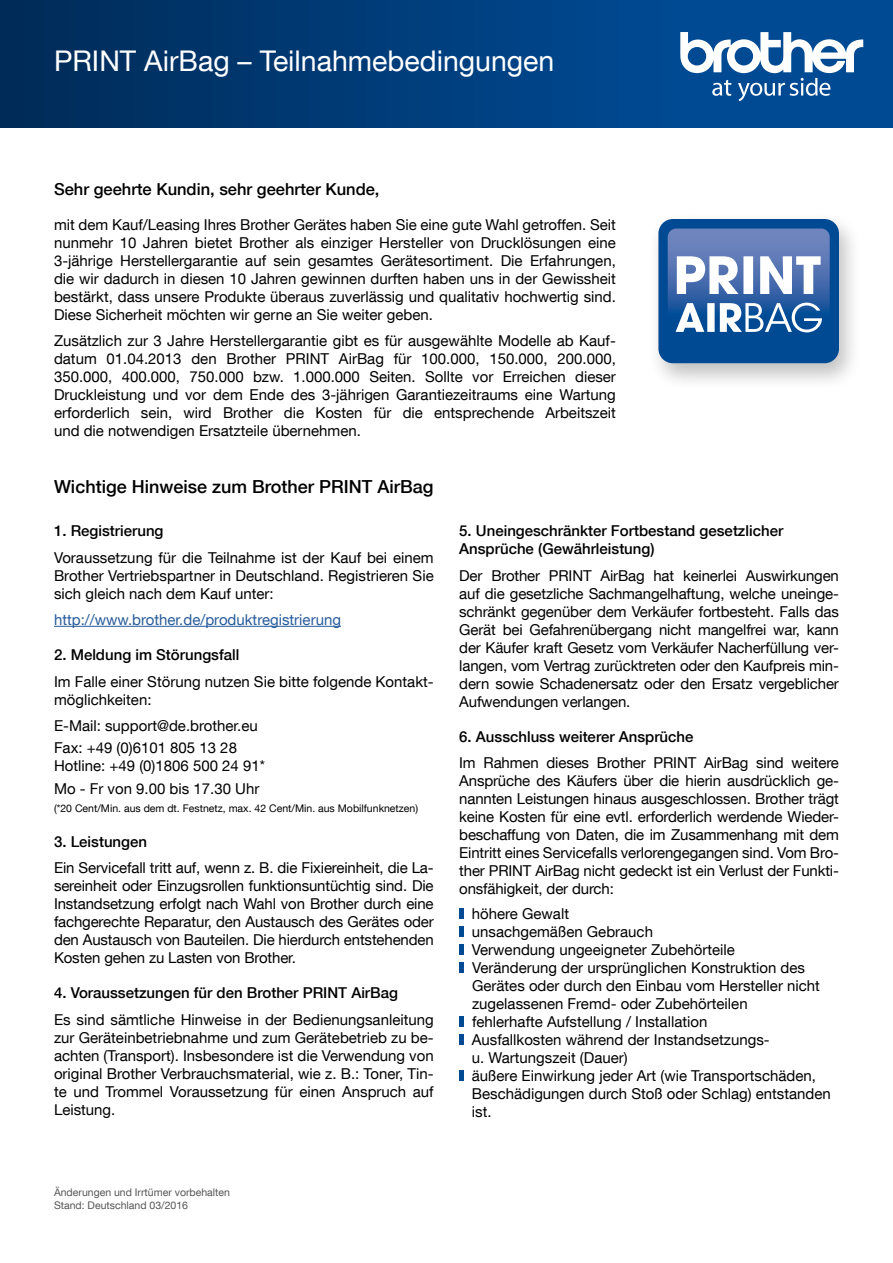
<style>
.page{position:relative;width:893px;height:1263px;background:#fff}
.page>*{position:absolute;margin:0;border:0;box-sizing:border-box;transform-origin:0 0}
.t1{font:28.5px "Helvetica Neue LT Com";color:#fff}
.t2{font:500 18px "Helvetica Neue LT Com";color:#000}
.t3{font:500 16.5px "Helvetica Neue LT Com";color:#000}
.t4{font:15px/18px "Helvetica Neue LT Com";color:#000;text-align:justify}
.t5{font:500 15px/18px "Helvetica Neue LT Com";color:#000}
.t6{font:15px "Helvetica Neue LT Com";color:#275b9c}
.t7{font:10.5px "Helvetica Neue LT Com";color:#000}
.t8{font:10.5px/12.6px "Helvetica Neue LT Com";color:#565656}
</style>
<div class="page">
<div style="left:680px;top:0;width:213px;height:128px;background:#004a93"></div>
<div style="left:0;top:0;width:680px;height:128px;background:linear-gradient(to right,#002a57,#004a94)"></div>
<svg style="left:680px;top:32px;width:183px;height:69px"></svg>
<hr style="left:54px;top:626px;width:287px;height:1px;background:#275b9c">
<hr style="left:459px;top:908px;width:4px;height:10px;background:#004a93">
<hr style="left:459px;top:926px;width:4px;height:10px;background:#004a93">
<hr style="left:459px;top:944px;width:4px;height:10px;background:#004a93">
<div style="left:459px;top:962px;width:5px;height:10px;background:#004a93"></div>
<div style="left:459px;top:1016px;width:5px;height:10px;background:#004a93"></div>
<hr style="left:459px;top:1034px;width:4px;height:10px;background:#004a93">
<hr style="left:459px;top:1070px;width:4px;height:10px;background:#004a93">
<div style="left:647px;top:212px;width:215px;height:179px;background:#000;opacity:.25"></div>
<div style="left:658px;top:219px;width:181px;height:144px;background:#004993;border-radius:14px"></div>
<img style="left:668px;top:229px;width:162px;height:104px">
<svg style="left:676px;top:303px;width:146px;height:29px"></svg>
<svg style="left:677px;top:256px;width:144px;height:38px"></svg>
<h1 class="t1" style="left:54px;top:43px;width:502px">PRINT AirBag – Teilnahmebedingungen</h1>
<p class="t3" style="left:54px;top:179px;width:327px">Sehr geehrte Kundin, sehr geehrter Kunde,</p>
<p class="t4" style="left:54px;top:215px;width:563px">mit dem Kauf/Leasing Ihres Brother Gerätes haben Sie eine gute Wahl getroffen. Seit nunmehr 10 Jahren bietet Brother als einziger Hersteller von Drucklösungen eine 3-jährige Herstellergarantie auf sein gesamtes Gerätesortiment. Die Erfahrungen, die wir dadurch in diesen 10 Jahren gewinnen durften haben uns in der Gewissheit bestärkt, dass unsere Produkte überaus zuverlässig und qualitativ hochwertig sind.<br>Diese Sicherheit möchten wir gerne an Sie weiter geben.</p>
<p class="t4" style="left:54px;top:331px;width:563px">Zusätzlich zur 3 Jahre Herstellergarantie gibt es für ausgewählte Modelle ab Kauf&shy;datum 01.04.2013 den Brother PRINT AirBag für 100.000, 150.000, 200.000, 350.000, 400.000, 750.000 bzw. 1.000.000 Seiten. Sollte vor Erreichen dieser Druckleistung und vor dem Ende des 3-jährigen Garantiezeitraums eine Wartung erforderlich sein, wird Brother die Kosten für die entsprechende Arbeitszeit und die notwendigen Ersatzteile übernehmen.</p>
<p class="t2" style="left:54px;top:475px;width:381px">Wichtige Hinweise zum Brother PRINT AirBag</p>
<p class="t5" style="left:54px;top:522px;width:111px">1. Registrierung</p>
<p class="t4" style="left:54px;top:548px;width:381px">Voraussetzung für die Teilnahme ist der Kauf bei einem Brother Vertriebspartner in Deutschland. Registrieren Sie sich gleich nach dem Kauf unter:</p>
<p class="t6" style="left:54px;top:610px;width:288px">http://www.brother.de/produktregistrierung</p>
<p class="t5" style="left:54px;top:646px;width:187px">2. Meldung im Störungsfall</p>
<p class="t4" style="left:54px;top:672px;width:381px">Im Falle einer Störung nutzen Sie bitte folgende Kontakt&shy;möglichkeiten:</p>
<p class="t4" style="left:54px;top:714px;width:205px;line-height:22.2px">E-Mail: support@de.brother.eu<br>Fax: +49 (0)6101 805 13 28</p>
<p class="t4" style="left:54px;top:755px;width:213px;line-height:22.2px">Hotline: +49 (0)1806 500 24 91*<br>Mo - Fr von 9.00 bis 17.30 Uhr</p>
<p class="t7" style="left:54px;top:801px;width:366px">(*20 Cent/Min. aus dem dt. Festnetz, max. 42 Cent/Min. aus Mobilfunknetzen)</p>
<p class="t5" style="left:54px;top:832px;width:95px">3. Leistungen</p>
<p class="t4" style="left:54px;top:858px;width:381px">Ein Servicefall tritt auf, wenn z. B. die Fixiereinheit, die La&shy;sereinheit oder Einzugsrollen funktionsuntüchtig sind. Die Instandsetzung erfolgt nach Wahl von Brother durch eine fachgerechte Reparatur, den Austausch des Gerätes oder den Austausch von Bauteilen. Die hierdurch entstehenden Kosten gehen zu Lasten von Brother.</p>
<p class="t5" style="left:54px;top:984px;width:346px">4. Voraussetzungen für den Brother PRINT AirBag</p>
<p class="t4" style="left:54px;top:1010px;width:381px">Es sind sämtliche Hinweise in der Bedienungsanleitung zur Geräteinbetriebnahme und zum Gerätebetrieb zu be&shy;achten (Transport). Insbesondere ist die Verwendung von original Brother Verbrauchsmaterial, wie z. B.: Toner, Tin&shy;te und Trommel Voraussetzung für einen Anspruch auf Leistung.</p>
<p class="t5" style="left:459px;top:522px;width:326px">5. Uneingeschränkter Fortbestand gesetzlicher<br>Ansprüche (Gewährleistung)</p>
<p class="t4" style="left:459px;top:566px;width:381px">Der Brother PRINT AirBag hat keinerlei Auswirkungen auf die gesetzliche Sachmangelhaftung, welche uneinge&shy;schränkt gegenüber dem Verkäufer fortbesteht. Falls das Gerät bei Gefahrenübergang nicht mangelfrei war, kann der Käufer kraft Gesetz vom Verkäufer Nacherfüllung ver&shy;langen, vom Vertrag zurücktreten oder den Kaufpreis min&shy;dern sowie Schadenersatz oder den Ersatz vergeblicher Aufwendungen verlangen.</p>
<p class="t5" style="left:459px;top:727px;width:236px">6. Ausschluss weiterer Ansprüche</p>
<p class="t4" style="left:459px;top:753px;width:381px">Im Rahmen dieses Brother PRINT AirBag sind weitere Ansprüche des Käufers über die hierin ausdrücklich ge&shy;nannten Leistungen hinaus ausgeschlossen. Brother trägt keine Kosten für eine evtl. erforderlich werdende Wieder&shy;beschaffung von Daten, die im Zusammenhang mit dem Eintritt eines Servicefalls verlorengegangen sind. Vom Bro&shy;ther PRINT AirBag nicht gedeckt ist ein Verlust der Funkti&shy;onsfähigkeit, der durch:</p>
<p class="t4" style="left:472px;top:904px;width:360px;text-align:left">höhere Gewalt<br>unsachgemäßen Gebrauch<br>Verwendung ungeeigneter Zubehörteile<br>Veränderung der ursprünglichen Konstruktion des Gerätes oder durch den Einbau vom Hersteller nicht zugelassenen Fremd- oder Zubehörteilen<br>fehlerhafte Aufstellung / Installation<br>Ausfallkosten während der Instandsetzungs-<br>u. Wartungszeit (Dauer)<br>äußere Einwirkung jeder Art (wie Transportschäden, Beschädigungen durch Stoß oder Schlag) entstanden ist.</p>
<p class="t8" style="left:54px;top:1186px;width:178px">Änderungen und Irrtümer vorbehalten<br>Stand: Deutschland 03/2016</p>
</div>
